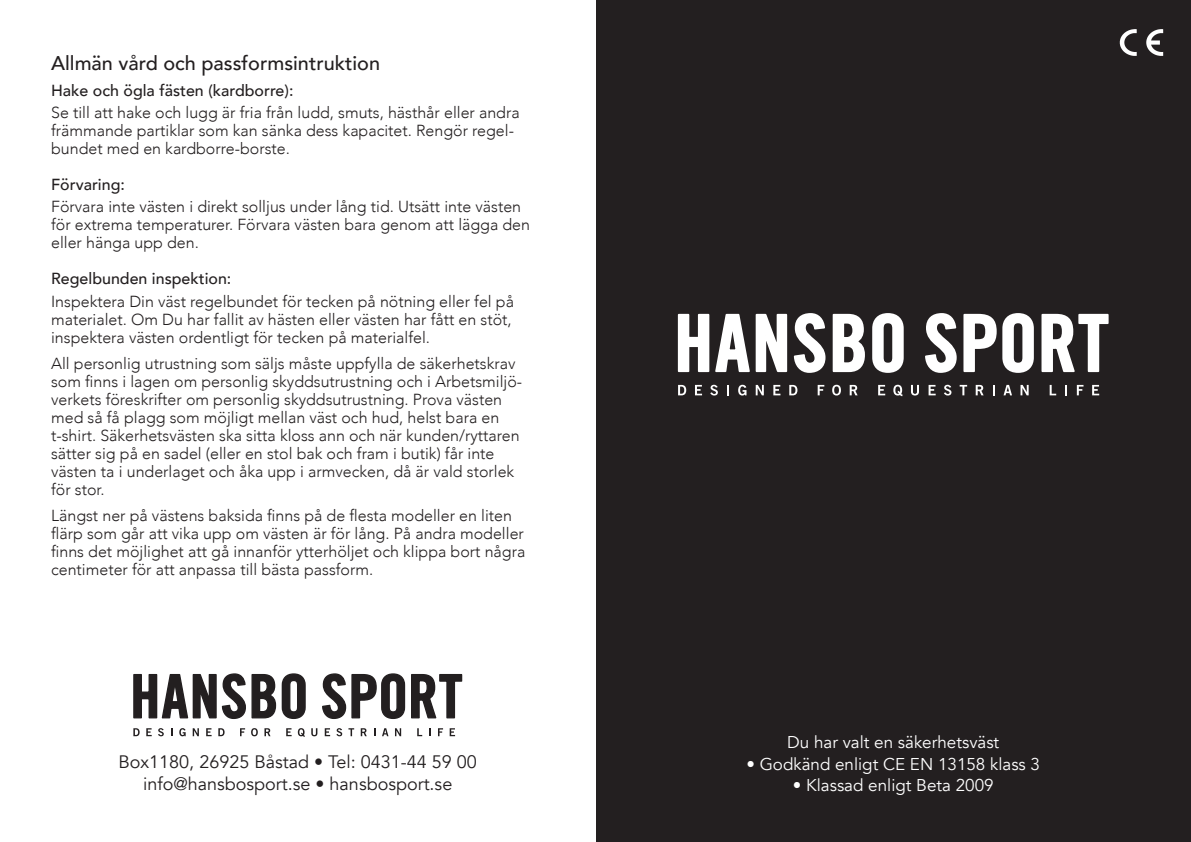
<style>
.page{position:relative;width:1191px;height:842px;background:#fff}
.page>*{position:absolute;margin:0;border:0;box-sizing:border-box;transform-origin:0 0}
.t1{font:500 19.8px "Avenir";color:#231f20}
.t2{font:18px "Avenir";color:#231f20}
.t3{font:17px "Avenir";color:#fff}
.t4{font:300 16px/18px "Avenir";color:#231f20}
.t5{font:500 16px "Avenir";color:#231f20}
</style>
<div class="page">
<div style="left:596px;top:0;width:595px;height:842px;background:#231f20"></div>
<svg style="left:133px;top:673px;width:173px;height:46px"></svg>
<svg style="left:322px;top:673px;width:141px;height:46px"></svg>
<svg style="left:133px;top:728px;width:7px;height:8px"></svg>
<svg style="left:146px;top:728px;width:6px;height:8px"></svg>
<svg style="left:158px;top:728px;width:6px;height:8px"></svg>
<svg style="left:179px;top:728px;width:7px;height:8px"></svg>
<svg style="left:193px;top:728px;width:6px;height:8px"></svg>
<svg style="left:206px;top:728px;width:6px;height:8px"></svg>
<svg style="left:218px;top:728px;width:6px;height:8px"></svg>
<svg style="left:240px;top:728px;width:5px;height:8px"></svg>
<svg style="left:251px;top:728px;width:7px;height:8px"></svg>
<svg style="left:264px;top:728px;width:6px;height:8px"></svg>
<svg style="left:286px;top:728px;width:6px;height:8px"></svg>
<svg style="left:298px;top:728px;width:7px;height:9px"></svg>
<svg style="left:311px;top:728px;width:6px;height:8px"></svg>
<svg style="left:325px;top:728px;width:5px;height:8px"></svg>
<svg style="left:336px;top:728px;width:6px;height:8px"></svg>
<svg style="left:348px;top:728px;width:6px;height:8px"></svg>
<svg style="left:361px;top:728px;width:6px;height:8px"></svg>
<svg style="left:382px;top:728px;width:6px;height:8px"></svg>
<svg style="left:395px;top:728px;width:6px;height:8px"></svg>
<svg style="left:417px;top:728px;width:5px;height:8px"></svg>
<svg style="left:438px;top:728px;width:5px;height:8px"></svg>
<svg style="left:450px;top:728px;width:5px;height:8px"></svg>
<svg style="left:677px;top:313px;width:149px;height:60px"></svg>
<svg style="left:832px;top:313px;width:72px;height:60px"></svg>
<svg style="left:925px;top:313px;width:109px;height:60px"></svg>
<svg style="left:1041px;top:313px;width:68px;height:60px"></svg>
<svg style="left:678px;top:385px;width:8px;height:10px"></svg>
<svg style="left:695px;top:385px;width:7px;height:10px"></svg>
<svg style="left:710px;top:385px;width:8px;height:10px"></svg>
<svg style="left:727px;top:385px;width:2px;height:10px"></svg>
<svg style="left:738px;top:385px;width:8px;height:10px"></svg>
<svg style="left:755px;top:385px;width:9px;height:10px"></svg>
<svg style="left:773px;top:385px;width:7px;height:10px"></svg>
<svg style="left:789px;top:385px;width:8px;height:10px"></svg>
<svg style="left:817px;top:385px;width:7px;height:10px"></svg>
<svg style="left:832px;top:385px;width:9px;height:10px"></svg>
<svg style="left:849px;top:385px;width:8px;height:10px"></svg>
<svg style="left:878px;top:385px;width:7px;height:10px"></svg>
<svg style="left:893px;top:385px;width:9px;height:11px"></svg>
<svg style="left:911px;top:385px;width:8px;height:10px"></svg>
<svg style="left:928px;top:385px;width:7px;height:10px"></svg>
<svg style="left:944px;top:385px;width:7px;height:10px"></svg>
<svg style="left:959px;top:385px;width:8px;height:10px"></svg>
<svg style="left:975px;top:385px;width:8px;height:10px"></svg>
<svg style="left:1003px;top:385px;width:9px;height:10px"></svg>
<svg style="left:1020px;top:385px;width:8px;height:10px"></svg>
<svg style="left:1049px;top:385px;width:7px;height:10px"></svg>
<svg style="left:1065px;top:385px;width:2px;height:10px"></svg>
<svg style="left:1076px;top:385px;width:7px;height:10px"></svg>
<svg style="left:1092px;top:385px;width:7px;height:10px"></svg>
<img style="left:1119px;top:29px;width:45px;height:27px">
<p class="t1" style="left:51px;top:46px;width:330px">Allmän vård och passformsintruktion</p>
<p class="t5" style="left:51px;top:77px;width:244px">Hake och ögla fästen (kardborre):</p>
<p class="t4" style="left:51px;top:104px;width:470px">Se till att hake och lugg är fria från ludd, smuts, hästhår eller andra främmande partiklar som kan sänka dess kapacitet. Rengör regel-</p>
<p class="t4" style="left:51px;top:140px;width:240px">bundet med en kardborre-borste.</p>
<p class="t5" style="left:51px;top:171px;width:75px">Förvaring:</p>
<p class="t4" style="left:51px;top:198px;width:471px">Förvara inte västen i direkt solljus under lång tid. Utsätt inte västen</p>
<p class="t4" style="left:51px;top:216px;width:480px">för extrema temperaturer. Förvara västen bara genom att lägga den eller hänga upp den.</p>
<p class="t5" style="left:51px;top:265px;width:182px">Regelbunden inspektion:</p>
<p class="t4" style="left:51px;top:292px;width:464px">Inspektera Din väst regelbundet för tecken på nötning eller fel på materialet. Om Du har fallit av hästen eller västen har fått en stöt, inspektera västen ordentligt för tecken på materialfel.</p>
<p class="t4" style="left:51px;top:354px;width:473px">All personlig utrustning som säljs måste uppfylla de säkerhetskrav som finns i lagen om personlig skyddsutrustning och i Arbetsmiljö-</p>
<p class="t4" style="left:51px;top:390px;width:452px">verkets föreskrifter om personlig skyddsutrustning. Prova västen</p>
<p class="t4" style="left:51px;top:408px;width:470px">med så få plagg som möjligt mellan väst och hud, helst bara en t-shirt. Säkerhetsvästen ska sitta kloss ann och när kunden/ryttaren sätter sig på en sadel (eller en stol bak och fram i butik) får inte</p>
<p class="t4" style="left:51px;top:462px;width:465px">västen ta i underlaget och åka upp i armvecken, då är vald storlek</p>
<p class="t4" style="left:51px;top:480px;width:55px">för stor.</p>
<p class="t4" style="left:51px;top:506px;width:476px">Längst ner på västens baksida finns på de flesta modeller en liten flärp som går att vika upp om västen är för lång. På andra modeller finns det möjlighet att gå innanför ytterhöljet och klippa bort några centimeter för att anpassa till bästa passform.</p>
<p class="t2" style="left:119px;top:751px;width:360px">Box1180, 26925 Båstad • Tel: 0431-44 59 00</p>
<p class="t2" style="left:143px;top:773px;width:311px">info@hansbosport.se • hansbosport.se</p>
<p class="t3" style="left:787px;top:732px;width:214px">Du har valt en säkerhetsväst</p>
<p class="t3" style="left:746px;top:754px;width:295px">• Godkänd enligt CE EN 13158 klass 3</p>
<p class="t3" style="left:793px;top:775px;width:202px">• Klassad enligt Beta 2009</p>
</div>
